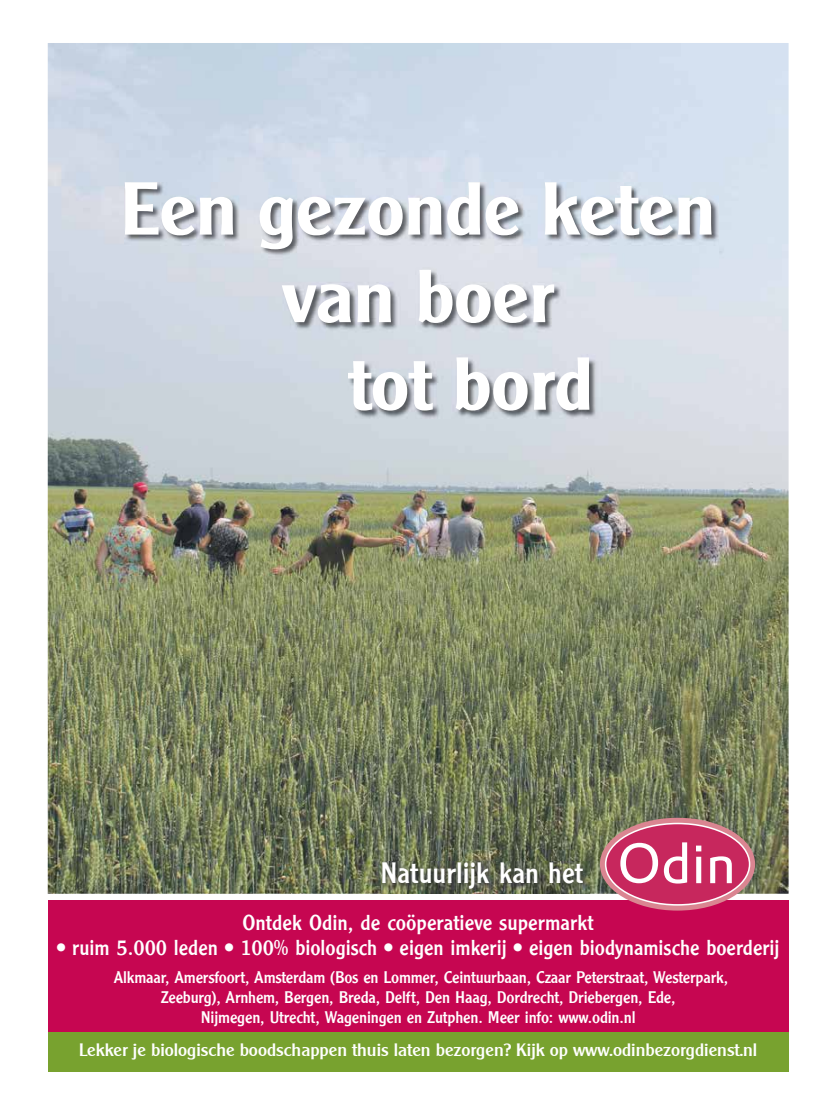
<style>
.page{position:relative;width:833px;height:1117px;background:#fff}
.page>*{position:absolute;margin:0;border:0;box-sizing:border-box;transform-origin:0 0}
.t1{font:600 72.5px "Cleargothic";color:#fff}
.t2{font:30.62px "Clearface Got T";color:#fff}
.t3{font:22.5px "Clearface Got T";color:#fff}
.t4{font:17.5px/20px "Clearface Got T";letter-spacing:-.015em;color:#fff;text-align:center}
.t5{font:500 17.5px "Cleargothic";color:#fff}
</style>
<div class="page">
<img style="left:48px;top:43px;width:740px;height:850px">
<div style="left:48px;top:897px;width:740px;height:141px;background:#c60651"></div>
<img style="left:125px;top:182px;width:594px;height:236px">
<div style="left:48px;top:894px;width:740px;height:5px;background:#fff"></div>
<img style="left:381px;top:860px;width:208px;height:34px">
<svg style="left:600px;top:817px;width:155px;height:93px;background:#d69098"></svg>
<div style="left:605px;top:823px;width:144px;height:81px;background:#c7275d;border-radius:50%"></div>
<div style="left:605px;top:822px;width:145px;height:83px;border:2px solid #fff;border-radius:50%"></div>
<svg style="left:620px;top:842px;width:38px;height:41px"></svg>
<svg style="left:664px;top:842px;width:23px;height:41px"></svg>
<svg style="left:696px;top:845px;width:5px;height:38px"></svg>
<svg style="left:710px;top:856px;width:22px;height:27px"></svg>
<div style="left:48px;top:1032px;width:740px;height:39px;background:#78a22f"></div>
<h1 class="t1" style="left:121px;top:165px;width:595px">Een gezonde keten</h1>
<h1 class="t1" style="left:282px;top:253px;width:273px">van boer</h1>
<h1 class="t1" style="left:348px;top:340px;width:246px">tot bord</h1>
<h2 class="t2" style="left:380px;top:855px;width:204px">Natuurlijk kan het</h2>
<p class="t3" style="left:242px;top:909px;width:353px">Ontdek Odin, de coöperatieve supermarkt</p>
<p class="t3" style="left:57px;top:934px;width:724px">● ruim 5.000 leden ● 100% biologisch ● eigen imkerij ● eigen biodynamische boerderij</p>
<p class="t4" style="left:114px;top:966px;width:616px">Alkmaar, Amersfoort, Amsterdam (Bos en Lommer, Ceintuurbaan, Czaar Peterstraat, Westerpark,<br>Zeeburg), Arnhem, Bergen, Breda, Delft, Den Haag, Dordrecht, Driebergen, Ede,<br>Nijmegen, Utrecht, Wageningen en Zutphen. Meer info: www.odin.nl</p>
<p class="t5" style="left:79px;top:1038px;width:680px">Lekker je biologische boodschappen thuis laten bezorgen? Kijk op www.odinbezorgdienst.nl</p>
</div>
